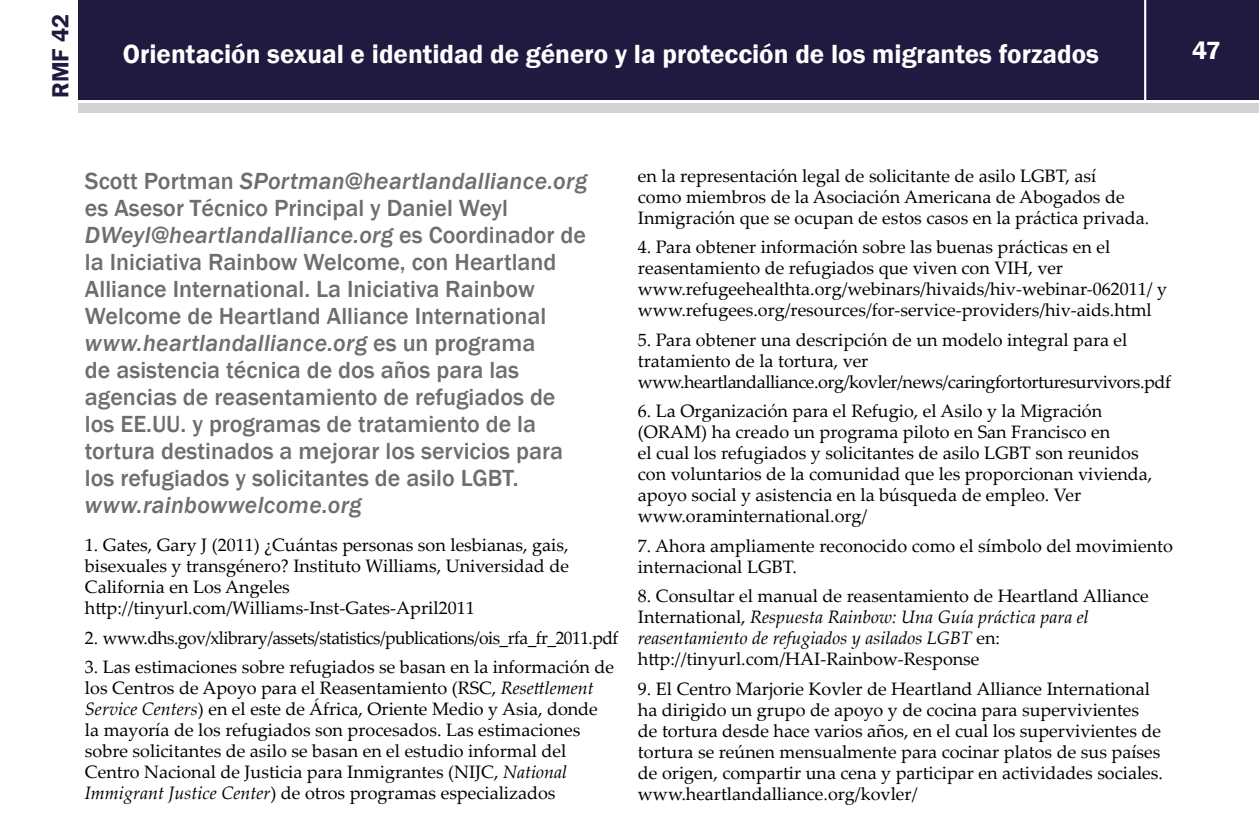
<style>
.page{position:relative;width:1259px;height:839px;background:#fff}
.page>*{position:absolute;margin:0;border:0;box-sizing:border-box;transform-origin:0 0}
.t1{font:600 27px "Franklin Gothic";color:#fff}
.t2{font:600 25.5px "Franklin Gothic";color:#fff}
.t3{font:500 24px/27px "Franklin Gothic";color:#6d6e71}
.t4{font:italic 500 24px "Franklin Gothic";letter-spacing:.01em;color:#6d6e71}
.t5{font:600 24px "Franklin Gothic";color:#211a40}
.t6{font:18px/21px "Palatino Linotype";color:#000}
.t7{font:18px "Palatino Linotype";letter-spacing:-.03em;color:#000}
.s1{font-style:italic}
</style>
<div class="page">
<div style="left:78px;top:0;width:1181px;height:99px;background:#211a40"></div>
<div style="left:78px;top:104px;width:1181px;height:9px;background:#d1d3d4"></div>
<hr style="left:1144px;top:0;width:2px;height:102px;background:#fff">
<h3 class="t5" style="left:46px;top:98px;width:85px;rotate:-90deg">RMF 42</h3>
<h1 class="t1" style="left:123px;top:37px;width:977px">Orientación sexual e identidad de género y la protección de los migrantes forzados</h1>
<h2 class="t2" style="left:1192px;top:35px;width:30px">47</h2>
<p class="t3" style="left:85px;top:168px;width:504px">Scott Portman <span class="s1">SPortman@heartlandalliance.org </span>es Asesor Técnico Principal y Daniel Weyl <span class="s1">DWeyl@heartlandalliance.org</span> es Coordinador de la Iniciativa Rainbow Welcome, con Heartland Alliance International. La Iniciativa Rainbow Welcome de Heartland Alliance International <span class="s1">www.heartlandalliance.org</span> es un programa<br>de asistencia técnica de dos años para las agencias de reasentamiento de refugiados de los EE.UU. y programas de tratamiento de la tortura destinados a mejorar los servicios para los refugiados y solicitantes de asilo LGBT.</p>
<h3 class="t4" style="left:85px;top:490px;width:278px">www.rainbowwelcome.org</h3>
<p class="t6" style="left:85px;top:534px;width:485px">1. Gates, Gary J (2011) ¿Cuántas personas son lesbianas, gais, bisexuales y transgénero? Instituto Williams, Universidad de California en Los Angeles http://tinyurl.com/Williams-Inst-Gates-April2011</p>
<p class="t7" style="left:85px;top:625px;width:535px">2. www.dhs.gov/xlibrary/assets/statistics/publications/ois_rfa_fr_2011.pdf</p>
<p class="t6" style="left:85px;top:656px;width:530px">3. Las estimaciones sobre refugiados se basan en la información de los Centros de Apoyo para el Reasentamiento (RSC, <span class="s1">Resettlement Service Centers</span>) en el este de África, Oriente Medio y Asia, donde la mayoría de los refugiados son procesados. Las estimaciones sobre solicitantes de asilo se basan en el estudio informal del Centro Nacional de Justicia para Inmigrantes (NIJC, <span class="s1">National Immigrant Justice Center</span>) de otros programas especializados</p>
<p class="t6" style="left:638px;top:164px;width:513px">en la representación legal de solicitante de asilo LGBT, así<br>como miembros de la Asociación Americana de Abogados de<br>Inmigración que se ocupan de estos casos en la práctica privada.</p>
<p class="t6" style="left:638px;top:236px;width:530px">4. Para obtener información sobre las buenas prácticas en el reasentamiento de refugiados que viven con VIH, ver www.refugeehealthta.org/webinars/hivaids/hiv-webinar-062011/ y www.refugees.org/resources/for-service-providers/hiv-aids.html</p>
<p class="t6" style="left:638px;top:328px;width:534px">5. Para obtener una descripción de un modelo integral para el tratamiento de la tortura, ver www.heartlandalliance.org/kovler/news/caringfortorturesurvivors.pdf</p>
<p class="t6" style="left:638px;top:400px;width:516px">6. La Organización para el Refugio, el Asilo y la Migración (ORAM) ha creado un programa piloto en San Francisco en<br>el cual los refugiados y solicitantes de asilo LGBT son reunidos con voluntarios de la comunidad que les proporcionan vivienda, apoyo social y asistencia en la búsqueda de empleo. Ver www.oraminternational.org/</p>
<p class="t6" style="left:638px;top:534px;width:536px">7. Ahora ampliamente reconocido como el símbolo del movimiento internacional LGBT.</p>
<p class="t6" style="left:638px;top:585px;width:512px">8. Consultar el manual de reasentamiento de Heartland Alliance International, <span class="s1">Respuesta Rainbow: Una Guía práctica para el reasentamiento de refugiados y asilados LGBT</span> en: http://tinyurl.com/HAI-Rainbow-Response</p>
<p class="t6" style="left:638px;top:677px;width:526px">9. El Centro Marjorie Kovler de Heartland Alliance International ha dirigido un grupo de apoyo y de cocina para supervivientes de tortura desde hace varios años, en el cual los supervivientes de tortura se reúnen mensualmente para cocinar platos de sus países de origen, compartir una cena y participar en actividades sociales. www.heartlandalliance.org/kovler/</p>
</div>
